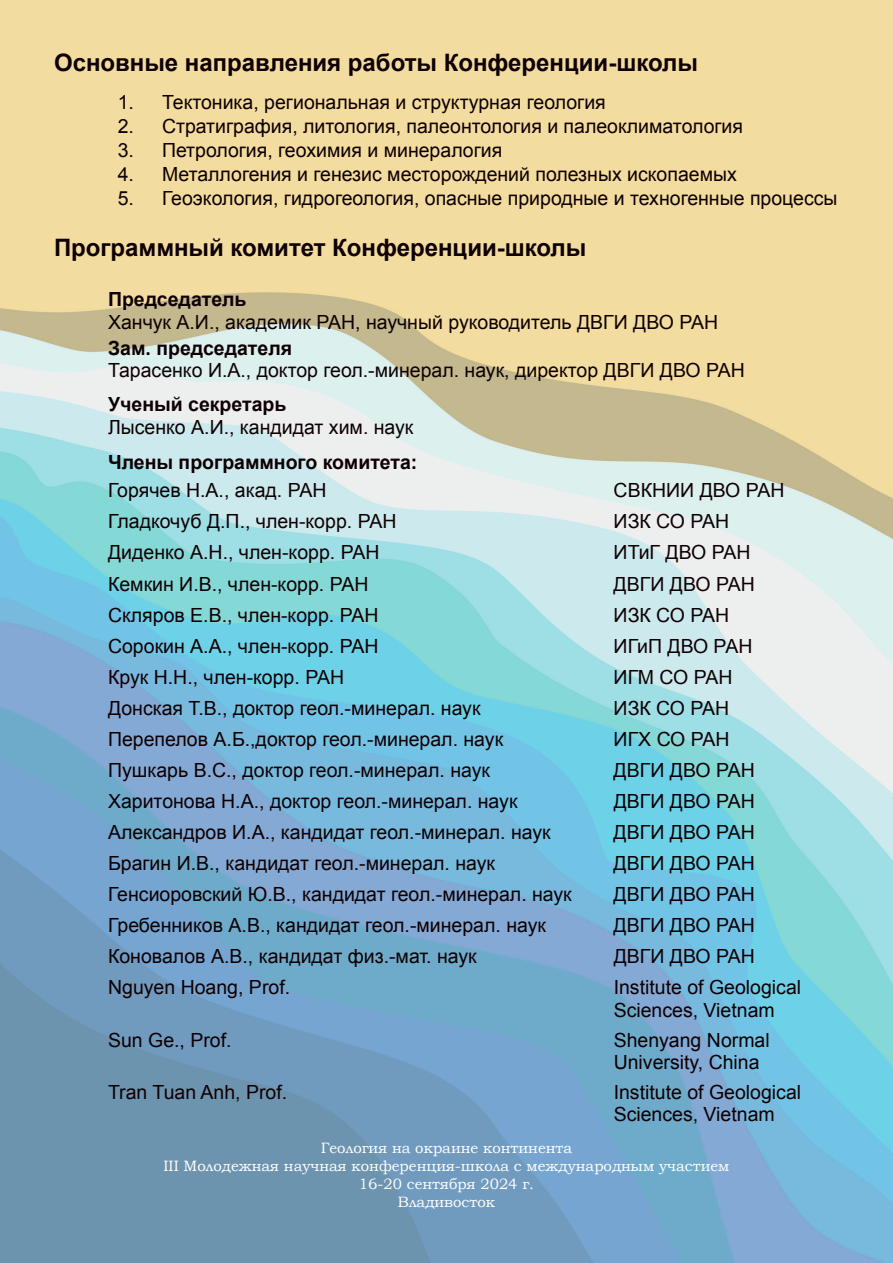
<style>
.page{position:relative;width:893px;height:1263px;background:#fff}
.page>*{position:absolute;margin:0;border:0;box-sizing:border-box;transform-origin:0 0}
.t1{font:700 24px "Arial";color:#0e0003}
.t2{font:19.5px/22.5px "Arial";color:#0e0003}
.t3{font:700 19.5px "Arial";color:#0e0003}
.t4{font:15px/18px "Bookman Old Style";color:#fff;text-align:center}
</style>
<div class="page">
<img style="left:0;top:0;width:893px;height:1263px">
<p class="t1" style="left:54px;top:47px;width:645px">Основные направления работы Конференции-школы</p>
<p class="t2" style="left:118px;top:91px;width:489px">1. Тектоника, региональная и структурная геология</p>
<p class="t2" style="left:118px;top:115px;width:627px">2. Стратиграфия, литология, палеонтология и палеоклиматология</p>
<p class="t2" style="left:118px;top:139px;width:386px">3. Петрология, геохимия и минералогия</p>
<p class="t2" style="left:118px;top:163px;width:621px">4. Металлогения и генезис месторождений полезных ископаемых</p>
<p class="t2" style="left:118px;top:187px;width:721px">5. Геоэкология, гидрогеология, опасные природные и техногенные процессы</p>
<p class="t1" style="left:54px;top:231px;width:534px">Программный комитет Конференции-школы</p>
<p class="t3" style="left:108px;top:286px;width:140px">Председатель</p>
<p class="t2" style="left:108px;top:311px;width:612px">Ханчук А.И., академик РАН, научный руководитель ДВГИ ДВО РАН</p>
<p class="t3" style="left:108px;top:335px;width:186px">Зам. председателя</p>
<p class="t2" style="left:108px;top:359px;width:638px">Тарасенко И.А., доктор геол.-минерал. наук, директор ДВГИ ДВО РАН</p>
<p class="t3" style="left:108px;top:392px;width:180px">Ученый секретарь</p>
<p class="t2" style="left:108px;top:416px;width:307px">Лысенко А.И., кандидат хим. наук</p>
<p class="t3" style="left:108px;top:449px;width:311px">Члены программного комитета:</p>
<p class="t2" style="left:108px;top:479px;width:220px">Горячев Н.А., акад. РАН</p>
<p class="t2" style="left:614px;top:479px;width:172px">СВКНИИ ДВО РАН</p>
<p class="t2" style="left:108px;top:510px;width:290px">Гладкочуб Д.П., член-корр. РАН</p>
<p class="t2" style="left:614px;top:510px;width:117px">ИЗК СО РАН</p>
<p class="t2" style="left:108px;top:542px;width:273px">Диденко А.Н., член-корр. РАН</p>
<p class="t2" style="left:614px;top:542px;width:138px">ИТиГ ДВО РАН</p>
<p class="t2" style="left:108px;top:573px;width:262px">Кемкин И.В., член-корр. РАН</p>
<p class="t2" style="left:614px;top:573px;width:143px">ДВГИ ДВО РАН</p>
<p class="t2" style="left:108px;top:604px;width:272px">Скляров Е.В., член-корр. РАН</p>
<p class="t2" style="left:614px;top:604px;width:117px">ИЗК СО РАН</p>
<p class="t2" style="left:108px;top:635px;width:272px">Сорокин А.А., член-корр. РАН</p>
<p class="t2" style="left:614px;top:635px;width:140px">ИГиП ДВО РАН</p>
<p class="t2" style="left:108px;top:666px;width:238px">Крук Н.Н., член-корр. РАН</p>
<p class="t2" style="left:614px;top:666px;width:120px">ИГМ СО РАН</p>
<p class="t2" style="left:108px;top:697px;width:374px">Донская Т.В., доктор геол.-минерал. наук</p>
<p class="t2" style="left:614px;top:697px;width:117px">ИЗК СО РАН</p>
<p class="t2" style="left:108px;top:728px;width:397px">Перепелов А.Б.,доктор геол.-минерал. наук</p>
<p class="t2" style="left:614px;top:728px;width:118px">ИГХ СО РАН</p>
<p class="t2" style="left:108px;top:759px;width:383px">Пушкарь В.С., доктор геол.-минерал. наук</p>
<p class="t2" style="left:614px;top:759px;width:143px">ДВГИ ДВО РАН</p>
<p class="t2" style="left:108px;top:790px;width:411px">Харитонова Н.А., доктор геол.-минерал. наук</p>
<p class="t2" style="left:614px;top:790px;width:143px">ДВГИ ДВО РАН</p>
<p class="t2" style="left:108px;top:821px;width:444px">Александров И.А., кандидат геол.-минерал. наук</p>
<p class="t2" style="left:614px;top:821px;width:143px">ДВГИ ДВО РАН</p>
<p class="t2" style="left:108px;top:852px;width:389px">Брагин И.В., кандидат геол.-минерал. наук</p>
<p class="t2" style="left:614px;top:852px;width:143px">ДВГИ ДВО РАН</p>
<p class="t2" style="left:108px;top:883px;width:465px">Генсиоровский Ю.В., кандидат геол.-минерал. наук</p>
<p class="t2" style="left:614px;top:883px;width:143px">ДВГИ ДВО РАН</p>
<p class="t2" style="left:108px;top:914px;width:439px">Гребенников А.В., кандидат геол.-минерал. наук</p>
<p class="t2" style="left:614px;top:914px;width:143px">ДВГИ ДВО РАН</p>
<p class="t2" style="left:108px;top:945px;width:370px">Коновалов А.В., кандидат физ.-мат. наук</p>
<p class="t2" style="left:614px;top:945px;width:143px">ДВГИ ДВО РАН</p>
<p class="t2" style="left:108px;top:976px;width:184px">Nguyen Hoang, Prof.</p>
<p class="t2" style="left:614px;top:976px;width:189px">Institute of Geological<br>Sciences, Vietnam</p>
<p class="t2" style="left:108px;top:1029px;width:125px">Sun Ge., Prof.</p>
<p class="t2" style="left:614px;top:1029px;width:158px">Shenyang Normal<br>University, China</p>
<p class="t2" style="left:108px;top:1081px;width:181px">Tran Tuan Anh, Prof.</p>
<p class="t2" style="left:614px;top:1081px;width:189px">Institute of Geological<br>Sciences, Vietnam</p>
<p class="t4" style="left:163px;top:1139px;width:567px">Геология на окраине континента<br>III Молодежная научная конференция-школа с международным участием 16-20 сентября 2024 г.<br>Владивосток</p>
</div>
